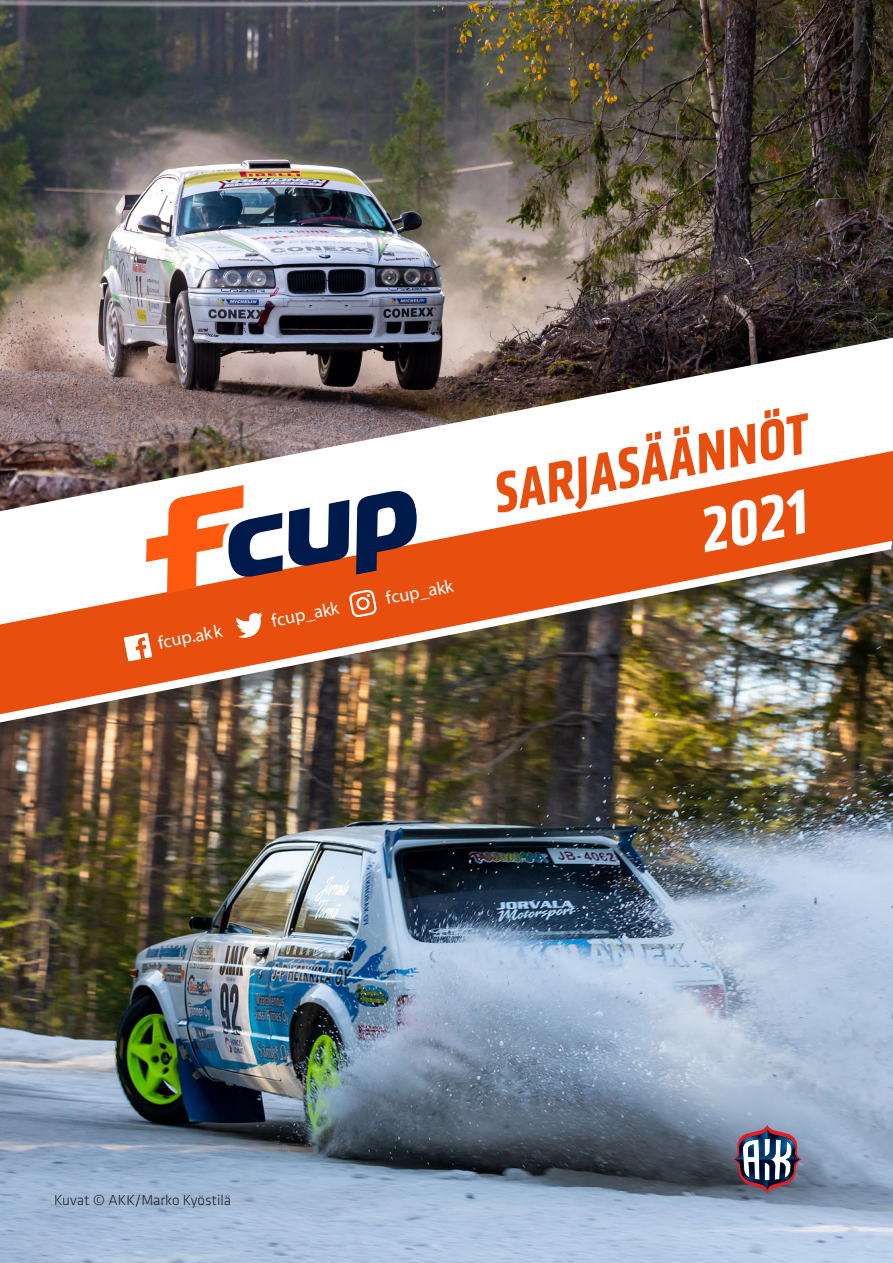
<style>
.page{position:relative;width:893px;height:1263px;background:#fff}
.page>*{position:absolute;margin:0;border:0;box-sizing:border-box;transform-origin:0 0}
.VOT{font:italic 700 condensed 64.5px "Klavika";color:#fff}
.VOT-2{font:italic 700 condensed 58.65px "Klavika";color:#e84e0e}
.t1{font:18.3px "Myriad Pro";color:#fff}
.t2{font:300 15px "Klavika";color:#231f20}
</style>
<div class="page">
<img style="left:0;top:0;width:893px;height:338px">
<img style="left:0;top:745px;width:893px;height:518px">
<div style="left:0;top:340px;width:893px;height:405px;background:#231f20;opacity:.55"></div>
<img style="left:0;top:338px;width:893px;height:384px">
<img style="left:0;top:451px;width:893px;height:263px">
<img style="left:733px;top:1125px;width:69px;height:69px">
<svg style="left:124px;top:485px;width:293px;height:177px"></svg>
<p class="t1" style="left:156px;top:632px;width:67px;rotate:-11deg">fcup.akk</p>
<p class="t1" style="left:270px;top:609px;width:70px;rotate:-11deg">fcup_akk</p>
<p class="t1" style="left:384px;top:587px;width:70px;rotate:-11deg">fcup_akk</p>
<p class="VOT-2" style="left:487px;top:457px;width:320px;rotate:-11deg">SARJASÄÄNNÖT</p>
<p class="VOT" style="left:694px;top:490px;width:108px;rotate:-11deg">2021</p>
<p class="t2" style="left:54px;top:1191px;width:179px">Kuvat © AKK/Marko Kyöstilä</p>
</div>
